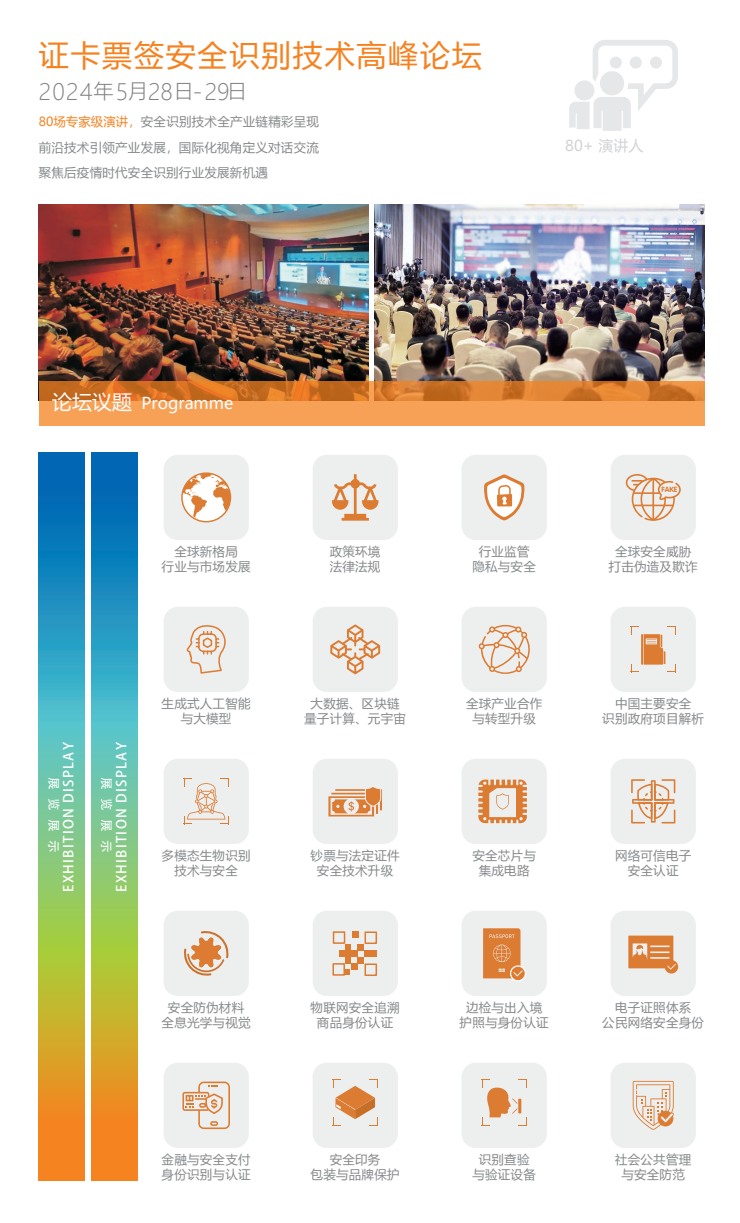
<style>
.page{position:relative;width:740px;height:1223px;background:#fff}
.page>*{position:absolute;margin:0;border:0;box-sizing:border-box;transform-origin:0 0}
.t1{font:30px "Microsoft Ya Hei";letter-spacing:.06em;color:#f58220}
.t2{font:300 22.38px "Microsoft Ya Hei";letter-spacing:.06em;color:#808285}
.t3{font:16.25px "Microsoft Ya Hei";color:#fff}
.t4{font:15px "Microsoft Ya Hei";color:#d1d2d4}
.t5{font:13.5px "Arial MT Bold G Bpc EUC H";letter-spacing:.1em;color:#fff}
.t6{font:12.5px/15px "Microsoft Ya Hei";letter-spacing:.02em;color:#86888b;text-align:center}
.t7{font:12.5px/25.4px "Microsoft Ya Hei";letter-spacing:.02em;color:#86888a;text-align:justify}
.t8{font:12.5px "Microsoft Ya Hei Bold G Bpc EUC H";color:#fff}
.t9{font:7.5px "FZY4 K GBK1 0";color:#dc7b32}
.s1{font-size:20px}
.s2{color:#f58220}
</style>
<div class="page">
<svg style="left:569px;top:40px;width:109px;height:91px"></svg>
<div style="left:610px;top:57px;width:12px;height:12px;background:#e6e7e9;border-radius:50%"></div>
<div style="left:630px;top:57px;width:12px;height:12px;background:#e6e7e9;border-radius:50%"></div>
<div style="left:650px;top:57px;width:12px;height:12px;background:#e6e7e9;border-radius:50%"></div>
<img style="left:39px;top:205px;width:329px;height:176px">
<div style="left:164px;top:455px;width:85px;height:85px;background:#edeeee;border-radius:14px"></div>
<svg style="left:181px;top:472px;width:50px;height:50px"></svg>
<div style="left:164px;top:607px;width:85px;height:85px;background:#edeeee;border-radius:14px"></div>
<svg style="left:186px;top:625px;width:40px;height:49px"></svg>
<div style="left:164px;top:910px;width:85px;height:86px;background:#edeeee;border-radius:14px"></div>
<svg style="left:184px;top:931px;width:44px;height:44px"></svg>
<div style="left:164px;top:1062px;width:85px;height:85px;background:#edeeee;border-radius:14px"></div>
<svg style="left:182px;top:1081px;width:48px;height:48px"></svg>
<div style="left:313px;top:455px;width:85px;height:85px;background:#edeeee;border-radius:14px"></div>
<svg style="left:332px;top:474px;width:46px;height:46px"></svg>
<div style="left:313px;top:607px;width:85px;height:85px;background:#edeeee;border-radius:14px"></div>
<svg style="left:330px;top:624px;width:50px;height:50px"></svg>
<div style="left:313px;top:910px;width:85px;height:86px;background:#edeeee;border-radius:14px"></div>
<div style="left:333px;top:931px;width:12px;height:12px;border:2px solid #dc7b31"></div>
<div style="left:339px;top:950px;width:19px;height:7px;background:#dc7b32"></div>
<div style="left:345px;top:944px;width:6px;height:19px;background:#dc7b32"></div>
<div style="left:364px;top:950px;width:13px;height:7px;background:#dc7b32"></div>
<svg style="left:358px;top:944px;width:6px;height:6px"></svg>
<svg style="left:358px;top:957px;width:6px;height:6px"></svg>
<div style="left:352px;top:931px;width:6px;height:7px;background:#dc7b32"></div>
<div style="left:365px;top:931px;width:12px;height:13px;border:2px solid #dc7b31"></div>
<div style="left:332px;top:963px;width:13px;height:12px;border:2px solid #dc7b31"></div>
<div style="left:365px;top:963px;width:12px;height:13px;border:2px solid #dc7b31"></div>
<svg style="left:344px;top:969px;width:6px;height:5px"></svg>
<div style="left:351px;top:963px;width:7px;height:7px;background:#dc7b32"></div>
<div style="left:313px;top:1062px;width:85px;height:85px;background:#edeeee;border-radius:14px"></div>
<svg style="left:333px;top:1079px;width:45px;height:46px"></svg>
<div style="left:313px;top:758px;width:85px;height:86px;background:#edeeee;border-radius:14px"></div>
<svg style="left:328px;top:796px;width:46px;height:20px"></svg>
<svg style="left:331px;top:787px;width:51px;height:27px"></svg>
<div style="left:462px;top:455px;width:85px;height:85px;background:#edeeee;border-radius:14px"></div>
<svg style="left:484px;top:474px;width:41px;height:46px"></svg>
<div style="left:462px;top:607px;width:85px;height:85px;background:#edeeee;border-radius:14px"></div>
<svg style="left:478px;top:624px;width:52px;height:50px"></svg>
<div style="left:462px;top:910px;width:85px;height:86px;background:#edeeee;border-radius:14px"></div>
<div style="left:511px;top:966px;width:14px;height:14px;background:#dc7b32;border-radius:50%"></div>
<div style="left:510px;top:965px;width:16px;height:16px;border:1px solid #fff;border-radius:50%"></div>
<svg style="left:483px;top:928px;width:40px;height:50px;background:#de8a4b"></svg>
<div style="left:462px;top:1062px;width:85px;height:85px;background:#edeeee;border-radius:14px"></div>
<svg style="left:482px;top:1079px;width:45px;height:46px"></svg>
<hr style="left:518px;top:1098px;width:3px;height:15px;background:#dc7b32">
<div style="left:462px;top:758px;width:85px;height:86px;background:#edeeee;border-radius:14px"></div>
<svg style="left:478px;top:779px;width:49px;height:44px"></svg>
<div style="left:611px;top:455px;width:85px;height:85px;background:#edeeee;border-radius:14px"></div>
<svg style="left:626px;top:474px;width:55px;height:47px"></svg>
<div style="left:611px;top:607px;width:85px;height:85px;background:#edeeee;border-radius:14px"></div>
<svg style="left:631px;top:626px;width:45px;height:46px"></svg>
<div style="left:611px;top:910px;width:85px;height:86px;background:#edeeee;border-radius:14px"></div>
<div style="left:665px;top:960px;width:13px;height:13px;background:#dc7b32;border-radius:50%"></div>
<svg style="left:628px;top:935px;width:48px;height:34px"></svg>
<div style="left:611px;top:1062px;width:85px;height:85px;background:#edeeee;border-radius:14px"></div>
<svg style="left:633px;top:1080px;width:41px;height:49px"></svg>
<div style="left:611px;top:758px;width:85px;height:86px;background:#edeeee;border-radius:14px"></div>
<svg style="left:631px;top:779px;width:44px;height:44px"></svg>
<div style="left:164px;top:758px;width:85px;height:86px;background:#edeeee;border-radius:14px"></div>
<svg style="left:184px;top:778px;width:45px;height:46px"></svg>
<svg style="left:39px;top:453px;width:45px;height:727px;background:#76a57e"></svg>
<svg style="left:92px;top:453px;width:45px;height:727px;background:#76a57e"></svg>
<img style="left:375px;top:205px;width:329px;height:176px">
<svg style="left:39px;top:381px;width:665px;height:44px;background:#e68c41"></svg>
<h1 class="t1" style="left:39px;top:35px;width:445px">证卡票签安全识别技术高峰论坛</h1>
<h2 class="t2" style="left:39px;top:77px;width:210px">2024<span class="s1">年</span> 5<span class="s1">月</span>28<span class="s1">日</span>-29<span class="s1">日</span></h2>
<p class="t7" style="left:39px;top:109px;width:282px"><span class="s2">80场专家级演讲，</span>安全识别技术全产业链精彩呈现前沿技术引领产业发展，国际化视角定义对话交流聚焦后疫情时代安全识别行业发展新机遇</p>
<p class="t4" style="left:565px;top:135px;width:80px">80+ 演讲人</p>
<h3 class="t3" style="left:52px;top:392px;width:183px"><span class="s1">论坛议题</span> Programme</h3>
<p class="t6" style="left:162px;top:544px;width:90px">全球新格局<br>行业与市场发展</p>
<p class="t5" style="left:61px;top:892px;width:151px;rotate:-90deg">EXHIBITION DISPLAY</p>
<p class="t8" style="left:61px;top:777px;width:77px;rotate:90deg">展 览 展 示</p>
<p class="t5" style="left:113px;top:892px;width:151px;rotate:-90deg">EXHIBITION DISPLAY</p>
<p class="t8" style="left:114px;top:777px;width:77px;rotate:90deg">展 览 展 示</p>
<p class="t6" style="left:162px;top:696px;width:90px">生成式人工智能与大模型</p>
<p class="t6" style="left:162px;top:847px;width:90px">多模态生物识别技术与安全</p>
<p class="t6" style="left:162px;top:999px;width:90px">安全防伪材料全息光学与视觉</p>
<p class="t6" style="left:162px;top:1151px;width:90px;text-align:left">金融与安全支付身份识别与认证</p>
<p class="t6" style="left:330px;top:544px;width:52px;text-align:left">政策环境法律法规</p>
<p class="t6" style="left:304px;top:696px;width:103px">大数据、区块链量子计算、元宇宙</p>
<p class="t6" style="left:311px;top:847px;width:91px">钞票与法定证件安全技术升级</p>
<p class="t6" style="left:311px;top:999px;width:91px">物联网安全追溯商品身份认证</p>
<p class="t6" style="left:311px;top:1151px;width:90px">安全印务<br>包装与品牌保护</p>
<p class="t9" style="left:661px;top:485px;width:17px">FAKE</p>
<p class="t6" style="left:472px;top:544px;width:65px">行业监管隐私与安全</p>
<p class="t6" style="left:609px;top:544px;width:90px">全球安全威胁打击伪造及欺诈</p>
<p class="t6" style="left:466px;top:696px;width:78px">全球产业合作与转型升级</p>
<p class="t6" style="left:602px;top:696px;width:103px">中国主要安全<br>识别政府项目解析</p>
<p class="t6" style="left:472px;top:847px;width:65px">安全芯片与集成电路</p>
<p class="t6" style="left:615px;top:847px;width:78px">网络可信电子安全认证</p>
<p class="t6" style="left:460px;top:999px;width:91px">边检与出入境护照与身份认证</p>
<p class="t6" style="left:602px;top:999px;width:103px">电子证照体系<br>公民网络安全身份</p>
<p class="t6" style="left:472px;top:1151px;width:65px">识别查验与验证设备</p>
<p class="t6" style="left:615px;top:1151px;width:78px">社会公共管理与安全防范</p>
</div>
